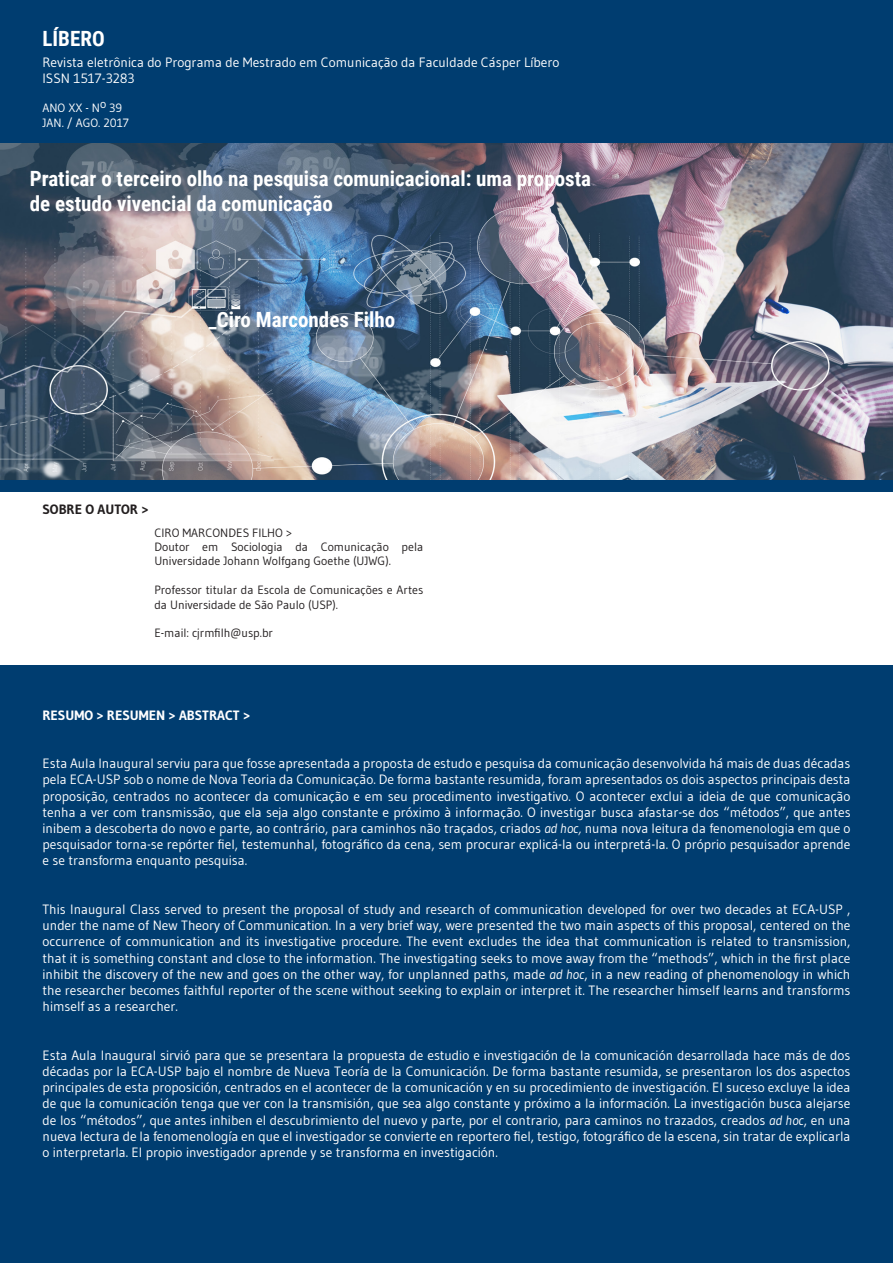
<style>
.page{position:relative;width:893px;height:1263px;background:#fff}
.page>*{position:absolute;margin:0;border:0;box-sizing:border-box;transform-origin:0 0}
.t1{font:700 21px/25.2px "Roboto Condensed";color:#fff}
.t2{font:13.5px/16.2px "Gudea";color:#fff;text-align:justify}
.t3{font:700 13.5px "Gudea";color:#fff}
.t4{font:700 13.5px "Gudea";color:#231f20}
.t5{font:12px/14.4px "Gudea";color:#231f20}
.t6{font:12px "Gudea";color:#fff}
.s1{font-style:italic}
</style>
<div class="page">
<div style="left:0;top:0;width:893px;height:491px;background:#003d70"></div>
<img style="left:0;top:144px;width:893px;height:335px">
<div style="left:0;top:665px;width:893px;height:598px;background:#003d70"></div>
<p class="t1" style="left:43px;top:25px;width:64px">LÍBERO</p>
<p class="t2" style="left:43px;top:54px;width:518px">Revista eletrônica do Programa de Mestrado em Comunicação da Faculdade Cásper Líbero</p>
<p class="t2" style="left:43px;top:70px;width:94px">ISSN 1517-3283</p>
<p class="t6" style="left:43px;top:101px;width:81px">ANO XX - No 39</p>
<p class="t6" style="left:43px;top:115px;width:88px">JAN. / AGO. 2017</p>
<p class="t1" style="left:30px;top:165px;width:563px">Praticar o terceiro olho na pesquisa comunicacional: uma proposta de estudo vivencial da comunicação</p>
<p class="t1" style="left:208px;top:306px;width:188px">_Ciro Marcondes Filho</p>
<p class="t4" style="left:43px;top:501px;width:108px">SOBRE O AUTOR &gt;</p>
<p class="t5" style="left:154px;top:525px;width:139px">CIRO MARCONDES FILHO &gt;</p>
<p class="t5" style="left:154px;top:539px;width:270px">Doutor em Sociologia da Comunicação pela<br>Universidade Johann Wolfgang Goethe (UJWG).</p>
<p class="t5" style="left:154px;top:583px;width:270px">Professor titular da Escola de Comunicações e Artes da Universidade de São Paulo (USP).</p>
<p class="t5" style="left:154px;top:626px;width:120px">E-mail: cjrmfilh@usp.br</p>
<p class="t3" style="left:43px;top:706px;width:209px">RESUMO &gt; RESUMEN &gt; ABSTRACT &gt;</p>
<p class="t2" style="left:43px;top:755px;width:809px">Esta Aula Inaugural serviu para que fosse apresentada a proposta de estudo e pesquisa da comunicação desenvolvida há mais de duas décadas pela ECA-USP sob o nome de Nova Teoria da Comunicação. De forma bastante resumida, foram apresentados os dois aspectos principais desta proposição, centrados no acontecer da comunicação e em seu procedimento investigativo. O acontecer exclui a ideia de que comunicação tenha a ver com transmissão, que ela seja algo constante e próximo à informação. O investigar busca afastar-se dos “métodos”, que antes inibem a descoberta do novo e parte, ao contrário, para caminhos não traçados, criados <span class="s1">ad hoc,</span> numa nova leitura da fenomenologia em que o pesquisador torna-se repórter fiel, testemunhal, fotográfico da cena, sem procurar explicá-la ou interpretá-la. O próprio pesquisador aprende e se transforma enquanto pesquisa.</p>
<p class="t2" style="left:43px;top:901px;width:809px">This Inaugural Class served to present the proposal of study and research of communication developed for over two decades at ECA-USP , under the name of New Theory of Communication. In a very brief way, were presented the two main aspects of this proposal, centered on the occurrence of communication and its investigative procedure. The event excludes the idea that communication is related to transmission, that it is something constant and close to the information. The investigating seeks to move away from the “methods”, which in the first place inhibit the discovery of the new and goes on the other way, for unplanned paths, made <span class="s1">ad hoc</span>, in a new reading of phenomenology in which the researcher becomes faithful reporter of the scene without seeking to explain or interpret it. The researcher himself learns and transforms himself as a researcher.</p>
<p class="t2" style="left:43px;top:1047px;width:809px">Esta Aula Inaugural sirvió para que se presentara la propuesta de estudio e investigación de la comunicación desarrollada hace más de dos décadas por la ECA-USP bajo el nombre de Nueva Teoría de la Comunicación. De forma bastante resumida, se presentaron los dos aspectos principales de esta proposición, centrados en el acontecer de la comunicación y en su procedimiento de investigación. El suceso excluye la idea de que la comunicación tenga que ver con la transmisión, que sea algo constante y próximo a la información. La investigación busca alejarse de los “métodos”, que antes inhiben el descubrimiento del nuevo y parte, por el contrario, para caminos no trazados, creados <span class="s1">ad hoc</span>, en una nueva lectura de la fenomenología en que el investigador se convierte en reportero fiel, testigo, fotográfico de la escena, sin tratar de explicarla o interpretarla. El propio investigador aprende y se transforma en investigación.</p>
</div>
